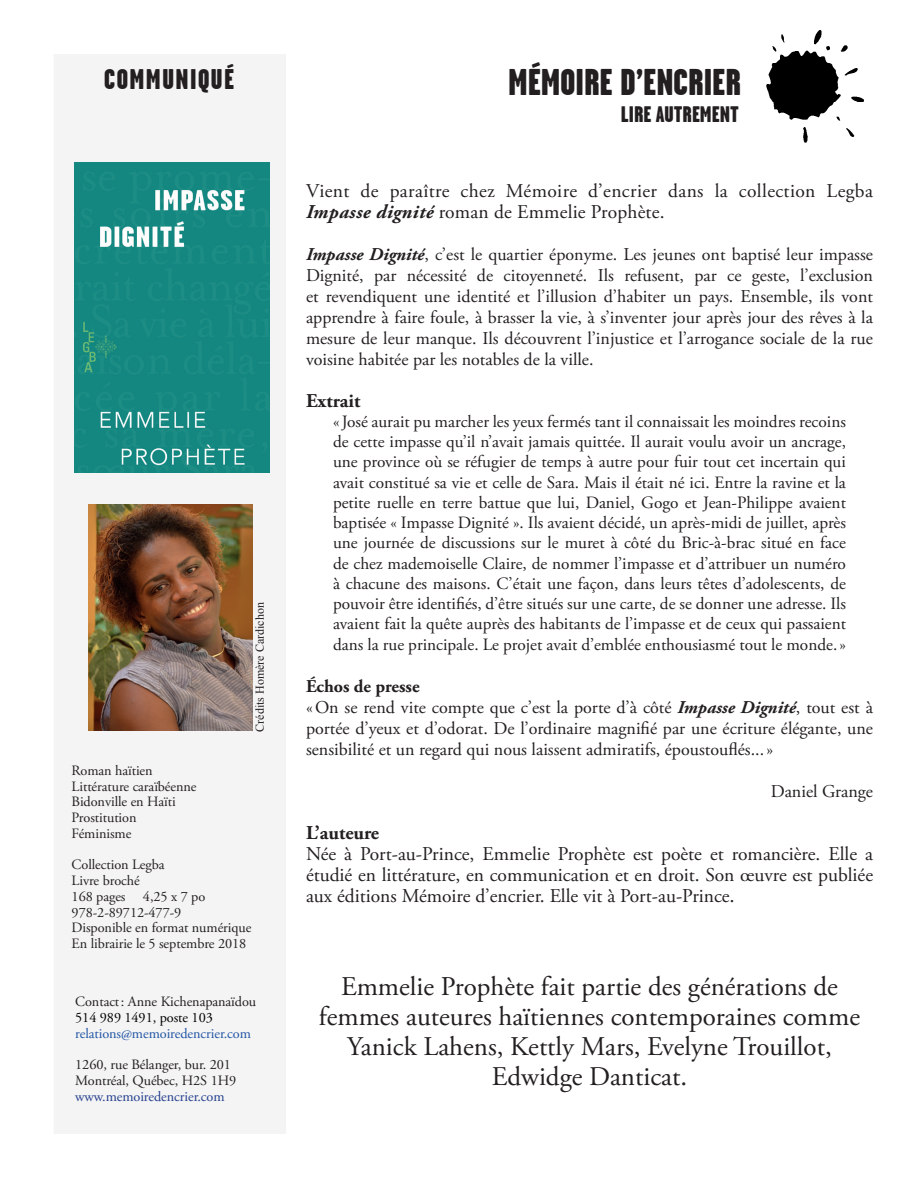
<style>
.page{position:relative;width:918px;height:1188px;background:#fff}
.page>*{position:absolute;margin:0;border:0;box-sizing:border-box;transform-origin:0 0}
.t1{font:900 37.35px "Garage Gothic";color:#231f20}
.t2{font:900 28.5px "Garage Gothic";letter-spacing:.05em;color:#231f20}
.t3{font:27px/30px "Adobe Garamond Pro";color:#231f20;text-align:center}
.t4{font:900 22.5px "Garage Gothic";color:#231f20}
.t5{font:19.5px/21px "Adobe Garamond Pro";letter-spacing:.01em;color:#231f20}
.t6{font:700 19.5px "Adobe Garamond Pro";color:#231f20}
.t7{font:18px/21px "Adobe Garamond Pro";color:#231f20;text-align:justify}
.t8{font:17.25px/20.2px "Adobe Garamond Pro";color:#231f20;text-align:justify}
.t9{font:14.25px/15.8px "Adobe Garamond Pro";letter-spacing:-.005em;color:#231f20}
.t10{font:14.25px "Adobe Garamond Pro";letter-spacing:-.005em;color:#2155a5}
.t11{font:14.25px "Adobe Garamond Pro";letter-spacing:-.005em;color:#253f8e}
.t12{font:14.25px "Adobe Garamond Pro";letter-spacing:-.005em;color:#000001}
.t13{font:12px "Times New Roman";color:#231f20}
.s1{font-weight:700;font-style:italic}
.s2{font-weight:700}
.s3{font-size:21px}
</style>
<div class="page">
<div style="left:54px;top:55px;width:231px;height:1078px;background:#f4f4f4"></div>
<img style="left:766px;top:30px;width:98px;height:113px">
<img style="left:74px;top:162px;width:196px;height:310px">
<img style="left:89px;top:505px;width:163px;height:226px">
<h2 class="t2" style="left:104px;top:64px;width:131px">COMMUNIQUÉ</h2>
<p class="t13" style="left:252px;top:732px;width:131px;rotate:-90deg">Crédits Homère Cardichon</p>
<p class="t9" style="left:72px;top:763px;width:126px">Roman haïtien<br>Littérature caraïbéenne<br>Bidonville en Haïti<br>Prostitution<br>Féminisme</p>
<p class="t9" style="left:72px;top:858px;width:181px">Collection Legba<br>Livre broché<br>168 pages 4,25 x 7 po<br>978-2-89712-477-9<br>Disponible en format numérique<br>En librairie le 5 septembre 2018</p>
<p class="t9" style="left:75px;top:994px;width:182px">Contact: Anne Kichenapanaïdou</p>
<p class="t12" style="left:75px;top:1009px;width:139px">514 989 1491, poste 103</p>
<p class="t10" style="left:75px;top:1025px;width:177px">relations@memoiredencrier.com</p>
<p class="t9" style="left:75px;top:1057px;width:163px">1260, rue Bélanger, bur. 201<br>Montréal, Québec, H2S 1H9</p>
<p class="t11" style="left:75px;top:1088px;width:151px">www.memoiredencrier.com</p>
<h1 class="t1" style="left:508px;top:61px;width:234px">MÉMOIRE D’ENCRIER</h1>
<h3 class="t4" style="left:621px;top:102px;width:119px">LIRE AUTREMENT</h3>
<p class="t5" style="left:306px;top:181px;width:569px">Vient de paraître chez Mémoire d’encrier dans la collection Legba<br><span class="s1">Impasse dignité</span> roman de Emmelie Prophète.</p>
<p class="t7" style="left:306px;top:244px;width:569px"><span class="s1">Impasse Dignité</span>, c’est le quartier éponyme. Les jeunes ont baptisé leur impasse Dignité, par nécessité de citoyenneté. Ils refusent, par ce geste, l’exclusion et revendiquent une identité et l’illusion d’habiter un pays. Ensemble, ils vont apprendre à faire foule, à brasser la vie, à s’inventer jour après jour des rêves à la mesure de leur manque. Ils découvrent l’injustice et l’arrogance sociale de la rue voisine habitée par les notables de la ville.</p>
<p class="t6" style="left:306px;top:389px;width:56px">Extrait</p>
<p class="t8" style="left:333px;top:412px;width:515px">«José aurait pu marcher les yeux fermés tant il connaissait les moindres recoins de cette impasse qu’il n’avait jamais quittée. Il aurait voulu avoir un ancrage, une province où se réfugier de temps à autre pour fuir tout cet incertain qui avait constitué sa vie et celle de Sara. Mais il était né ici. Entre la ravine et la petite ruelle en terre battue que lui, Daniel, Gogo et Jean-Philippe avaient baptisée « Impasse Dignité ». Ils avaient décidé, un après-midi de juillet, après une journée de discussions sur le muret à côté du Bric-à-brac situé en face de chez mademoiselle Claire, de nommer l’impasse et d’attribuer un numéro à chacune des maisons. C’était une façon, dans leurs têtes d’adolescents, de pouvoir être identifiés, d’être situés sur une carte, de se donner une adresse. Ils avaient fait la quête auprès des habitants de l’impasse et de ceux qui passaient dans la rue principale. Le projet avait d’emblée enthousiasmé tout le monde.»</p>
<p class="t7" style="left:306px;top:676px;width:569px;text-align:left"><span class="s2">Échos de presse<br></span>«On se rend vite compte que c’est la porte d’à côté <span class="s1">Impasse Dignité</span>, tout est à portée d’yeux et d’odorat. De l’ordinaire magnifié par une écriture élégante, une sensibilité et un regard qui nous laissent admiratifs, époustouflés...»</p>
<p class="t7" style="left:771px;top:781px;width:104px">Daniel Grange</p>
<p class="t6" style="left:306px;top:821px;width:75px">L’auteure</p>
<p class="t5" style="left:306px;top:844px;width:569px;text-align:justify">Née à Port-au-Prince, Emmelie Prophète est poète et romancière. Elle a étudié en littérature, en communication et en droit. Son œuvre est publiée aux éditions Mémoire d’encrier. Elle vit à Port-au-Prince<span class="s3">.</span></p>
<h3 class="t3" style="left:319px;top:972px;width:543px">Emmelie Prophète fait partie des générations de femmes auteures haïtiennes contemporaines comme Yanick Lahens, Kettly Mars, Evelyne Trouillot, Edwidge Danticat.</h3>
</div>
